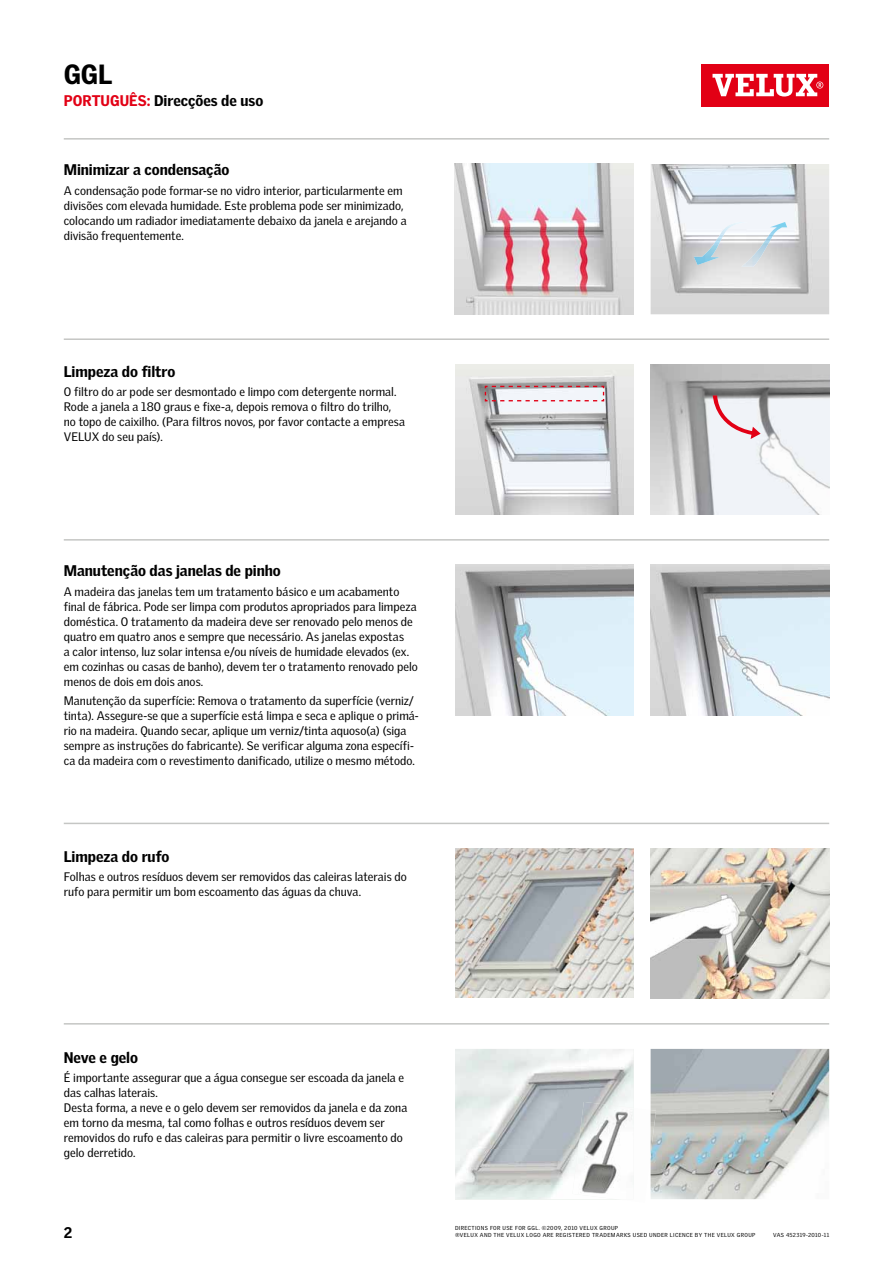
<style>
.page{position:relative;width:893px;height:1263px;background:#fff}
.page>*{position:absolute;margin:0;border:0;box-sizing:border-box;transform-origin:0 0}
.t1{font:900 27px "Velux Gothic";color:#000}
.t2{font:900 15px "Velux Gothic";letter-spacing:-.005em;color:#000}
.t3{font:12px/15px "Velux Gothic";letter-spacing:.005em;color:#000}
.t4{font:5.7px/7.5px "Velux Gothic";letter-spacing:.065em;color:#000}
.s1{color:#e20015}
</style>
<div class="page">
<img style="left:455px;top:164px;width:179px;height:151px">
<img style="left:651px;top:164px;width:178px;height:150px">
<img style="left:694px;top:222px;width:47px;height:43px">
<img style="left:741px;top:222px;width:46px;height:45px">
<img style="left:651px;top:565px;width:178px;height:150px">
<img style="left:455px;top:364px;width:179px;height:151px">
<svg style="left:484px;top:385px;width:121px;height:17px"></svg>
<img style="left:651px;top:364px;width:178px;height:151px">
<svg style="left:713px;top:395px;width:48px;height:44px"></svg>
<img style="left:455px;top:848px;width:179px;height:149px">
<img style="left:651px;top:848px;width:178px;height:151px">
<img style="left:651px;top:1049px;width:178px;height:150px">
<img style="left:455px;top:565px;width:179px;height:150px">
<div style="left:702px;top:64px;width:127px;height:42px;background:#e20015"></div>
<svg style="left:712px;top:74px;width:111px;height:23px"></svg>
<img style="left:455px;top:1049px;width:179px;height:150px">
<img style="left:616px;top:1108px;width:35px;height:92px">
<img style="left:651px;top:1110px;width:5px;height:45px">
<img style="left:572px;top:1102px;width:62px;height:97px">
<hr style="left:64px;top:823px;width:765px;height:1px;background:#c5c6c4">
<hr style="left:64px;top:1023px;width:765px;height:1px;background:#c5c6c4">
<hr style="left:64px;top:338px;width:765px;height:2px;background:#c5c6c4">
<hr style="left:64px;top:539px;width:765px;height:2px;background:#c5c6c4">
<hr style="left:64px;top:138px;width:765px;height:2px;background:#c5c6c4">
<h1 class="t1" style="left:64px;top:57px;width:50px">GGL</h1>
<p class="t2" style="left:64px;top:91px;width:201px"><span class="s1">PORTUGUÊS:</span> Direcções de uso</p>
<p class="t2" style="left:64px;top:160px;width:167px">Minimizar a condensação</p>
<p class="t3" style="left:64px;top:183px;width:344px">A condensação pode formar-se no vidro interior, particularmente em divisões com elevada humidade. Este problema pode ser minimizado, colocando um radiador imediatamente debaixo da janela e arejando a divisão frequentemente.</p>
<p class="t2" style="left:64px;top:362px;width:113px">Limpeza do filtro</p>
<p class="t3" style="left:64px;top:384px;width:343px">O filtro do ar pode ser desmontado e limpo com detergente normal.<br>Rode a janela a 180 graus e fixe-a, depois remova o filtro do trilho, no topo de caixilho. (Para filtros novos, por favor contacte a empresa VELUX do seu país).</p>
<p class="t2" style="left:64px;top:561px;width:219px">Manutenção das janelas de pinho</p>
<p class="t3" style="left:64px;top:584px;width:356px">A madeira das janelas tem um tratamento básico e um acabamento final de fábrica. Pode ser limpa com produtos apropriados para limpeza doméstica. O tratamento da madeira deve ser renovado pelo menos de quatro em quatro anos e sempre que necessário. As janelas expostas<br>a calor intenso, luz solar intensa e/ou níveis de humidade elevados (ex. em cozinhas ou casas de banho), devem ter o tratamento renovado pelo menos de dois em dois anos.</p>
<p class="t3" style="left:64px;top:693px;width:356px">Manutenção da superfície: Remova o tratamento da superfície (verniz/ tinta). Assegure-se que a superfície está limpa e seca e aplique o primá&shy;rio na madeira. Quando secar, aplique um verniz/tinta aquoso(a) (siga sempre as instruções do fabricante). Se verificar alguma zona específi&shy;ca da madeira com o revestimento danificado, utilize o mesmo método.</p>
<p class="t2" style="left:64px;top:847px;width:107px">Limpeza do rufo</p>
<p class="t3" style="left:64px;top:869px;width:345px">Folhas e outros resíduos devem ser removidos das caleiras laterais do rufo para permitir um bom escoamento das águas da chuva.</p>
<p class="t2" style="left:64px;top:1048px;width:76px">Neve e gelo</p>
<p class="t3" style="left:64px;top:1070px;width:345px">É importante assegurar que a água consegue ser escoada da janela e das calhas laterais.<br>Desta forma, a neve e o gelo devem ser removidos da janela e da zona em torno da mesma, tal como folhas e outros resíduos devem ser removidos do rufo e das caleiras para permitir o livre escoamento do gelo derretido.</p>
<p class="t2" style="left:64px;top:1222px;width:10px">2</p>
<p class="t4" style="left:455px;top:1224px;width:302px">DIRECTIONS FOR USE FOR GGL. ©2009, 2010 VELUX GROUP<br>®VELUX AND THE VELUX LOGO ARE REGISTERED TRADEMARKS USED UNDER LICENCE BY THE VELUX GROUP</p>
<p class="t4" style="left:773px;top:1231px;width:58px">VAS 452319-2010-11</p>
</div>
